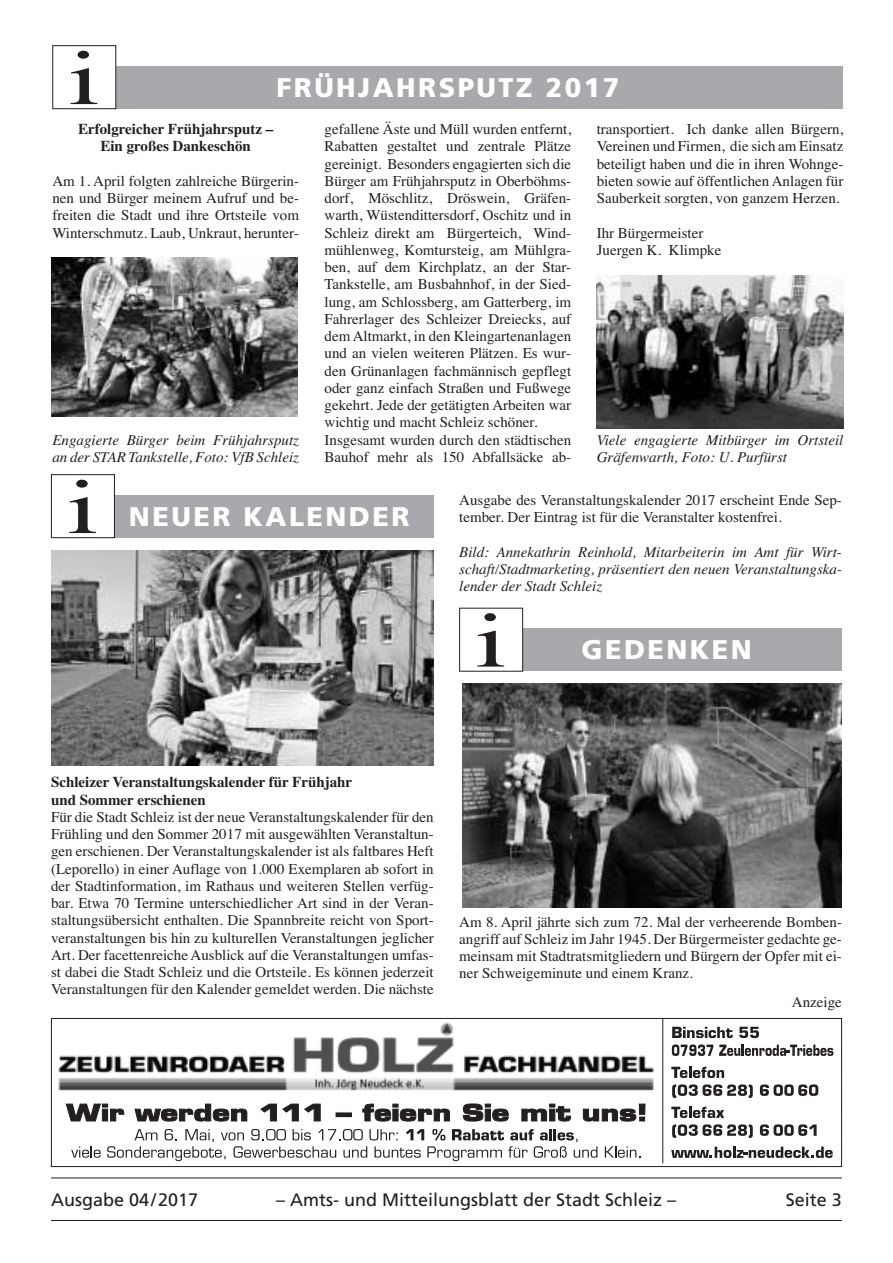
<style>
.page{position:relative;width:893px;height:1263px;background:#fff}
.page>*{position:absolute;margin:0;border:0;box-sizing:border-box;transform-origin:0 0}
.t1{font:900 27px "Frutiger";letter-spacing:.09em;color:#fff}
.t2{font:18px "Frutiger";color:#231f20}
.t3{font:15px/17.2px "Times";color:#231f20;text-align:justify}
.t4{font:italic 15px/17.2px "Times";color:#231f20}
.t5{font:700 15px/17.2px "Times";color:#231f20;text-align:center}
</style>
<div class="page">
<hr style="left:51px;top:1177px;width:791px;height:1px;background:#231f20">
<hr style="left:51px;top:1220px;width:791px;height:1px;background:#231f20">
<hr style="left:662px;top:1018px;width:1px;height:145px;background:#231f20">
<svg style="left:671px;top:1146px;width:162px;height:12px"></svg>
<svg style="left:672px;top:1124px;width:81px;height:14px"></svg>
<svg style="left:760px;top:1124px;width:57px;height:12px"></svg>
<svg style="left:671px;top:1106px;width:53px;height:12px"></svg>
<svg style="left:672px;top:1084px;width:81px;height:14px"></svg>
<svg style="left:760px;top:1084px;width:58px;height:12px"></svg>
<svg style="left:671px;top:1067px;width:53px;height:11px"></svg>
<svg style="left:672px;top:1044px;width:41px;height:12px"></svg>
<svg style="left:719px;top:1044px;width:114px;height:12px"></svg>
<svg style="left:672px;top:1027px;width:61px;height:11px"></svg>
<svg style="left:739px;top:1027px;width:20px;height:11px"></svg>
<svg style="left:71px;top:1146px;width:30px;height:12px"></svg>
<svg style="left:605px;top:1146px;width:35px;height:12px"></svg>
<svg style="left:107px;top:1129px;width:490px;height:32px"></svg>
<svg style="left:66px;top:1104px;width:58px;height:17px"></svg>
<svg style="left:135px;top:1104px;width:112px;height:17px"></svg>
<svg style="left:260px;top:1104px;width:61px;height:17px"></svg>
<div style="left:336px;top:1113px;width:15px;height:4px;border:1px solid #231f20"></div>
<svg style="left:362px;top:1104px;width:88px;height:17px"></svg>
<svg style="left:463px;top:1103px;width:46px;height:18px"></svg>
<svg style="left:521px;top:1104px;width:50px;height:17px"></svg>
<svg style="left:583px;top:1104px;width:62px;height:17px"></svg>
<div style="left:639px;top:1104px;width:6px;height:10px;border:1px solid #231f20"></div>
<img style="left:58px;top:1022px;width:596px;height:69px">
<div style="left:51px;top:1018px;width:791px;height:149px;border:1px solid #231f20"></div>
<div style="left:52px;top:66px;width:791px;height:42px;background:#a8a9ad"></div>
<div style="left:53px;top:46px;width:63px;height:63px;background:#fff"></div>
<svg style="left:71px;top:51px;width:26px;height:53px"></svg>
<div style="left:52px;top:45px;width:64px;height:64px;border:1px solid #231f20"></div>
<img style="left:51px;top:258px;width:247px;height:158px">
<img style="left:597px;top:276px;width:246px;height:152px">
<div style="left:459px;top:628px;width:383px;height:43px;background:#a8a9ad"></div>
<div style="left:460px;top:608px;width:63px;height:63px;background:#fff"></div>
<svg style="left:477px;top:613px;width:27px;height:53px"></svg>
<div style="left:459px;top:608px;width:64px;height:64px;border:1px solid #231f20"></div>
<div style="left:459px;top:682px;width:383px;height:227px;background:linear-gradient(to bottom,#fff,#fff)"></div>
<div style="left:51px;top:495px;width:383px;height:42px;background:#a8a9ad"></div>
<div style="left:51px;top:475px;width:63px;height:63px;background:#fff"></div>
<svg style="left:69px;top:480px;width:27px;height:53px"></svg>
<div style="left:51px;top:474px;width:64px;height:64px;border:1px solid #231f20"></div>
<img style="left:51px;top:551px;width:383px;height:215px">
<img style="left:463px;top:684px;width:379px;height:223px">
<h1 class="t1" style="left:276px;top:77px;width:344px">FRÜHJAHRSPUTZ 2017</h1>
<p class="t3" style="left:325px;top:122px;width:248px;text-align:left">gefallene Äste und Müll wurden entfernt, Rabatten gestaltet und zentrale Plätze gereinigt. Besonders engagierten sich die Bürger am Frühjahrsputz in Oberböhms&shy;dorf, Möschlitz, Dröswein, Gräfen&shy;warth, Wüstendittersdorf, Oschitz und in Schleiz direkt am Bürgerteich, Wind&shy;mühlenweg, Komtursteig, am Mühlgra&shy;ben, auf dem Kirchplatz, an der Star-Tankstelle, am Busbahnhof, in der Sied&shy;lung, am Schlossberg, am Gatterberg, im Fahrerlager des Schleizer Dreiecks, auf dem Altmarkt, in den Kleingartenanlagen und an vielen weiteren Plätzen. Es wur&shy;den Grünanlagen fachmännisch gepflegt oder ganz einfach Straßen und Fußwege gekehrt. Jede der getätigten Arbeiten war wichtig und macht Schleiz schöner.<br>Insgesamt wurden durch den städtischen Bauhof mehr als 150 Abfallsäcke ab-</p>
<p class="t3" style="left:597px;top:122px;width:248px">transportiert. Ich danke allen Bürgern, Vereinen und Firmen, die sich am Einsatz beteiligt haben und die in ihren Wohnge&shy;bieten sowie auf öffentlichen Anlagen für Sauberkeit sorgten, von ganzem Herzen.</p>
<p class="t5" style="left:78px;top:122px;width:197px">Erfolgreicher Frühjahrsputz –<br>Ein großes Dankeschön</p>
<p class="t3" style="left:52px;top:174px;width:248px">Am 1. April folgten zahlreiche Bürgerin&shy;nen und Bürger meinem Aufruf und be&shy;freiten die Stadt und ihre Ortsteile vom Winterschmutz. Laub, Unkraut, herunter-</p>
<p class="t3" style="left:597px;top:225px;width:126px">Ihr Bürgermeister<br>Juergen K. Klimpke</p>
<p class="t4" style="left:52px;top:432px;width:248px">Engagierte Bürger beim Frühjahrsputz an der STAR Tankstelle, Foto: VfB Schleiz</p>
<p class="t4" style="left:597px;top:432px;width:248px">Viele engagierte Mitbürger im Ortsteil<br>Gräfenwarth, Foto: U. Purfürst</p>
<h1 class="t1" style="left:129px;top:506px;width:282px">NEUER KALENDER</h1>
<p class="t3" style="left:459px;top:492px;width:384px">Ausgabe des Veranstaltungskalender 2017 erscheint Ende Sep&shy;tember. Der Eintrag ist für die Veranstalter kostenfrei.</p>
<p class="t4" style="left:459px;top:544px;width:384px;text-align:justify">Bild: Annekathrin Reinhold, Mitarbeiterin im Amt für Wirt&shy;schaft/Stadtmarketing, präsentiert den neuen Veranstaltungska&shy;lender der Stadt Schleiz</p>
<h1 class="t1" style="left:581px;top:639px;width:172px">GEDENKEN</h1>
<p class="t5" style="left:51px;top:775px;width:303px;text-align:left">Schleizer Veranstaltungskalender für Frühjahr und Sommer erschienen</p>
<p class="t3" style="left:51px;top:809px;width:384px">Für die Stadt Schleiz ist der neue Veranstaltungskalender für den Frühling und den Sommer 2017 mit ausgewählten Veranstaltun&shy;gen erschienen. Der Veranstaltungskalender ist als faltbares Heft (Leporello) in einer Auflage von 1.000 Exemplaren ab sofort in der Stadtinformation, im Rathaus und weiteren Stellen verfüg&shy;bar. Etwa 70 Termine unterschiedlicher Art sind in der Veran&shy;staltungsübersicht enthalten. Die Spannbreite reicht von Sport&shy;veranstaltungen bis hin zu kulturellen Veranstaltungen jeglicher Art. Der facettenreiche Ausblick auf die Veranstaltungen umfas&shy;st dabei die Stadt Schleiz und die Ortsteile. Es können jederzeit Veranstaltungen für den Kalender gemeldet werden. Die nächste</p>
<p class="t3" style="left:459px;top:914px;width:384px">Am 8. April jährte sich zum 72. Mal der verheerende Bomben&shy;angriff auf Schleiz im Jahr 1945. Der Bürgermeister gedachte ge&shy;meinsam mit Stadtratsmitgliedern und Bürgern der Opfer mit ei&shy;ner Schweigeminute und einem Kranz.</p>
<p class="t3" style="left:792px;top:995px;width:51px">Anzeige</p>
<p class="t2" style="left:51px;top:1193px;width:149px">Ausgabe 04/2017</p>
<p class="t2" style="left:276px;top:1193px;width:401px">– Amts- und Mitteilungsblatt der Stadt Schleiz –</p>
<p class="t2" style="left:786px;top:1193px;width:58px">Seite 3</p>
</div>
